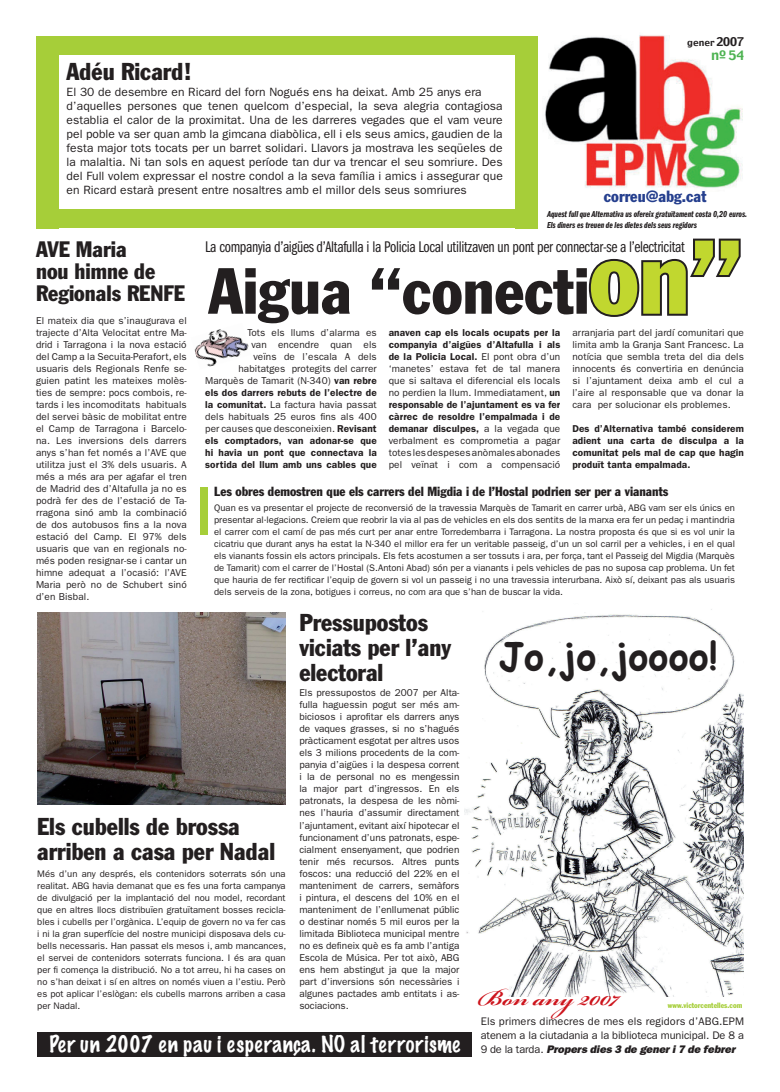
<style>
.page{position:relative;width:780px;height:1092px;background:#fff}
.page>*{position:absolute;margin:0;border:0;box-sizing:border-box;transform-origin:0 0}
.t1{font:condensed 64px "Franklin Gothic";color:#231f20}
.t2{font:700 38.2px "Comic Sans MS";color:#231f20}
.t3{font:700 34px "Bickham Script Pro";color:#cd151d}
.t4{font:condensed 24px/25px "Franklin Gothic";color:#231f20}
.t5{font:condensed 22px/22px "Franklin Gothic";color:#231f20}
.t6{font:100 21px "Marker Felt";letter-spacing:.03em;color:#fff}
.t7{font:16px "Franklin Gothic Book Cmpr";letter-spacing:-.02em;color:#231f20}
.t8{font:condensed 16px "Franklin Gothic";color:#253f8e}
.t9{font:condensed 13px "Franklin Gothic";color:#231f20}
.t10{font:13px "Charcoal";color:#4eb352}
.t11{font:12px/14px "Franklin Gothic";letter-spacing:.005em;color:#231f20}
.t12{font:11px/14px "Franklin Gothic";letter-spacing:-.01em;color:#231f20;text-align:justify}
.t13{font:10px/12px "Franklin Gothic";letter-spacing:.01em;color:#231f20;text-align:justify}
.t14{font:600 10px/12px "Franklin Gothic";letter-spacing:.01em;color:#231f20;text-align:justify}
.t15{font:9.5px/12px "Franklin Gothic";color:#231f20;text-align:justify}
.t16{font:9px/11px "Franklin Gothic Demi Cmpr Ital";letter-spacing:-.005em;color:#231f20}
.t17{font:9px "Charcoal";letter-spacing:-.01em;color:#231f20}
.t18{font:condensed 7.5px "Franklin Gothic";color:#a6ce39}
.s1{font-size:12px}
.s2{font-size:102.6px;color:#c1d72f}
.s3{font-weight:600}
.s4{font-weight:800;font-style:italic}
</style>
<div class="page">
<svg style="left:588px;top:238px;width:153px;height:79px"></svg>
<img style="left:537px;top:35px;width:206px;height:156px">
<div style="left:515px;top:36px;width:22px;height:192px;background:#a6ce39"></div>
<img style="left:37px;top:612px;width:248px;height:192px">
<img style="left:464px;top:609px;width:280px;height:387px">
<div style="left:37px;top:36px;width:22px;height:192px;background:#a6ce39"></div>
<div style="left:37px;top:209px;width:500px;height:19px;background:#a6ce39"></div>
<div style="left:36px;top:36px;width:500px;height:19px;background:#a6ce39"></div>
<img style="left:194px;top:329px;width:55px;height:38px">
<div style="left:200px;top:488px;width:8px;height:47px;background:#a6ce39"></div>
<div style="left:37px;top:1032px;width:435px;height:24px;background:#231f20"></div>
<h3 class="t4" style="left:67px;top:59px;width:127px">Adéu Ricard!</h3>
<p class="t11" style="left:67px;top:85px;width:437px">El 30 de desembre en Ricard del forn Nogués ens ha deixat. Amb 25 anys era d’aquelles persones que tenen quelcom d’especial, la seva alegria contagiosa establia el calor de la proximitat. Una de les darreres vegades que el vam veure pel poble va ser quan amb la gimcana diabòlica, ell i els seus amics, gaudien de la festa major tots tocats per un barret solidari. Llavors ja mostrava les seqüeles de la malaltia. Ni tan sols en aquest període tan dur va trencar el seu somriure. Des del Full volem expressar el nostre condol a la seva família i amics i assegurar que en Ricard estarà present entre nosaltres amb el millor dels seus somriures</p>
<p class="t17" style="left:687px;top:37px;width:58px">gener <span class="s1">2007</span></p>
<h3 class="t10" style="left:711px;top:47px;width:34px">nº 54</h3>
<h3 class="t8" style="left:604px;top:186px;width:104px">correu@abg.cat</h3>
<p class="t16" style="left:547px;top:208px;width:202px">Aquest full que Alternativa us ofereix gratuïtament costa 0,20 euros.<br>Els diners es treuen de les dietes dels seus regidors</p>
<h3 class="t5" style="left:36px;top:238px;width:150px">AVE Maria<br>nou himne de<br>Regionals RENFE</h3>
<p class="t13" style="left:36px;top:315px;width:152px">El mateix dia que s’inaugurava el trajecte d’Alta Velocitat entre Ma&shy;drid i Tarragona i la nova estació del Camp a la Secuita-Perafort, els usuaris dels Regionals Renfe se&shy;guien patint les mateixes molès&shy;ties de sempre: pocs combois, re&shy;tards i les incomoditats habituals del servei bàsic de mobilitat entre el Camp de Tarragona i Barcelo&shy;na. Les inversions dels darrers anys s’han fet només a l’AVE que utilitza just el 3% dels usuaris. A més a més ara per agafar el tren de Madrid des d’Altafulla ja no es podrà fer des de l’estació de Ta&shy;rragona sinó amb la combinació de dos autobusos fins a la nova estació del Camp. El 97% dels usuaris que van en regionals no&shy;més poden resignar-se i cantar un himne adequat a l’ocasió: l’AVE Maria però no de Schubert sinó d’en Bisbal.</p>
<h1 class="t1" style="left:208px;top:252px;width:536px">Aigua “conecti<span class="s2">on”</span></h1>
<h3 class="t7" style="left:205px;top:238px;width:481px">La companyia d’aigües d’Altafulla i la Policia Local utilitzaven un pont per connectar-se a l’electricitat</h3>
<p class="t13" style="left:205px;top:327px;width:173px;text-align:right">Tots els llums d’alarma es<br>van encendre quan els<br>veïns de l’escala A dels habitatges protegits del carrer<br>Marquès de Tamarit (N-340) <span class="s3">van rebre els dos darrers rebuts de l’electre de la comunitat.</span> La factura havia passat dels habituals 25 euros fins als 400 per causes que desconeixien. <span class="s3">Revisant els comptadors, van adonar-se que hi havia un pont que connectava la sortida del llum amb uns cables que</span></p>
<p class="t13" style="left:389px;top:327px;width:173px"><span class="s3">anaven cap els locals ocupats per la companyia d’aigües d’Altafulla i als de la Policia Local.</span> El pont obra d’un ‘manetes’ estava fet de tal manera que si saltava el diferencial els locals no perdien la llum. Immediatament, <span class="s3">un responsable de l’ajuntament es va fer càrrec de resoldre l’empalmada i de demanar disculpes,</span> a la vegada que verbalment es comprometia a pagar totes les despeses anòmales abonades pel veïnat i com a compensació</p>
<p class="t13" style="left:572px;top:327px;width:173px">arranjaria part del jardí comunitari que limita amb la Granja Sant Francesc. La notícia que sembla treta del dia dels innocents és convertiria en denúncia si l’ajuntament deixa amb el cul a l’aire al responsable que va donar la cara per solucionar els problemes.</p>
<p class="t14" style="left:572px;top:423px;width:173px">Des d’Alternativa també considerem adient una carta de disculpa a la comunitat pels mal de cap que hagin produït tanta empalmada.</p>
<h3 class="t9" style="left:214px;top:483px;width:455px">Les obres demostren que els carrers del Migdia i de l’Hostal podrien ser per a vianants</h3>
<p class="t15" style="left:214px;top:502px;width:522px">Quan es va presentar el projecte de reconversió de la travessia Marquès de Tamarit en carrer urbà, ABG vam ser els únics en presentar al·legacions. Creiem que reobrir la via al pas de vehicles en els dos sentits de la marxa era fer un pedaç i mantindria el carrer com el camí de pas més curt per anar entre Torredembarra i Tarragona. La nostra proposta és que si es vol unir la cicatriu que durant anys ha estat la N-340 el millor era fer un veritable passeig, d’un un sol carril per a vehicles, i en el qual els vianants fossin els actors principals. Els fets acostumen a ser tossuts i ara, per força, tant el Passeig del Migdia (Marquès de Tamarit) com el carrer de l’Hostal (S.Antoni Abad) són per a vianants i pels vehicles de pas no suposa cap problema. Un fet que hauria de fer rectificar l’equip de govern si vol un passeig i no una travessia interurbana. Això sí, deixant pas als usuaris dels serveis de la zona, botigues i correus, no com ara que s’han de buscar la vida.</p>
<h3 class="t4" style="left:37px;top:813px;width:239px">Els cubells de brossa arriben a casa per Nadal</h3>
<p class="t15" style="left:37px;top:867px;width:250px">Més d’un any després, els contenidors soterrats són una realitat. ABG havia demanat que es fes una forta campanya de divulgació per la implantació del nou model, recordant que en altres llocs distribuïen gratuïtament bosses recicla&shy;bles i cubells per l’orgànica. L’equip de govern no va fer cas i ni la gran superfície del nostre municipi disposava dels cu&shy;bells necessaris. Han passat els mesos i, amb mancances, el servei de contenidors soterrats funciona. I és ara quan per fi comença la distribució. No a tot arreu, hi ha cases on no s’han deixat i sí en altres on només viuen a l’estiu. Però es pot aplicar l’eslògan: els cubells marrons arriben a casa per Nadal.</p>
<h3 class="t4" style="left:299px;top:609px;width:153px">Pressupostos viciats per l’any electoral</h3>
<p class="t13" style="left:299px;top:687px;width:162px">Els pressupostos de 2007 per Alta&shy;fulla haguessin pogut ser més am&shy;biciosos i aprofitar els darrers anys de vaques grasses, si no s’hagués pràcticament esgotat per altres usos els 3 milions procedents de la com&shy;panyia d’aigües i la despesa corrent i la de personal no es mengessin la major part d’ingressos. En els patronats, la despesa de les nòmi&shy;nes l’hauria d’assumir directament l’ajuntament, evitant així hipotecar el funcionament d’uns patronats, espe&shy;cialment ensenyament, que podrien tenir més recursos. Altres punts foscos: una reducció del 22% en el manteniment de carrers, semàfors i pintura, el descens del 10% en el manteniment de l’enllumenat públic o destinar només 5 mil euros per la limitada Biblioteca municipal mentre no es defineix què es fa amb l’antiga Escola de Música. Per tot això, ABG ens hem abstingut ja que la major part d’inversions són necessàries i algunes pactades amb entitats i as&shy;sociacions.</p>
<h3 class="t6" style="left:49px;top:1033px;width:412px">Per un 2007 en pau i esperança. NO al terrorisme</h3>
<h2 class="t2" style="left:499px;top:628px;width:221px">Jo,jo,joooo!</h2>
<h3 class="t3" style="left:478px;top:973px;width:141px">Bon any 2007</h3>
<p class="t18" style="left:668px;top:1001px;width:76px">www.victorcentelles.com</p>
<p class="t12" style="left:480px;top:1014px;width:265px">Els primers dimecres de mes els regidors d’ABG.EPM atenem a la ciutadania a la biblioteca municipal. De 8 a 9 de la tarda. <span class="s4">Propers dies 3 de gener i 7 de febrer</span></p>
</div>
